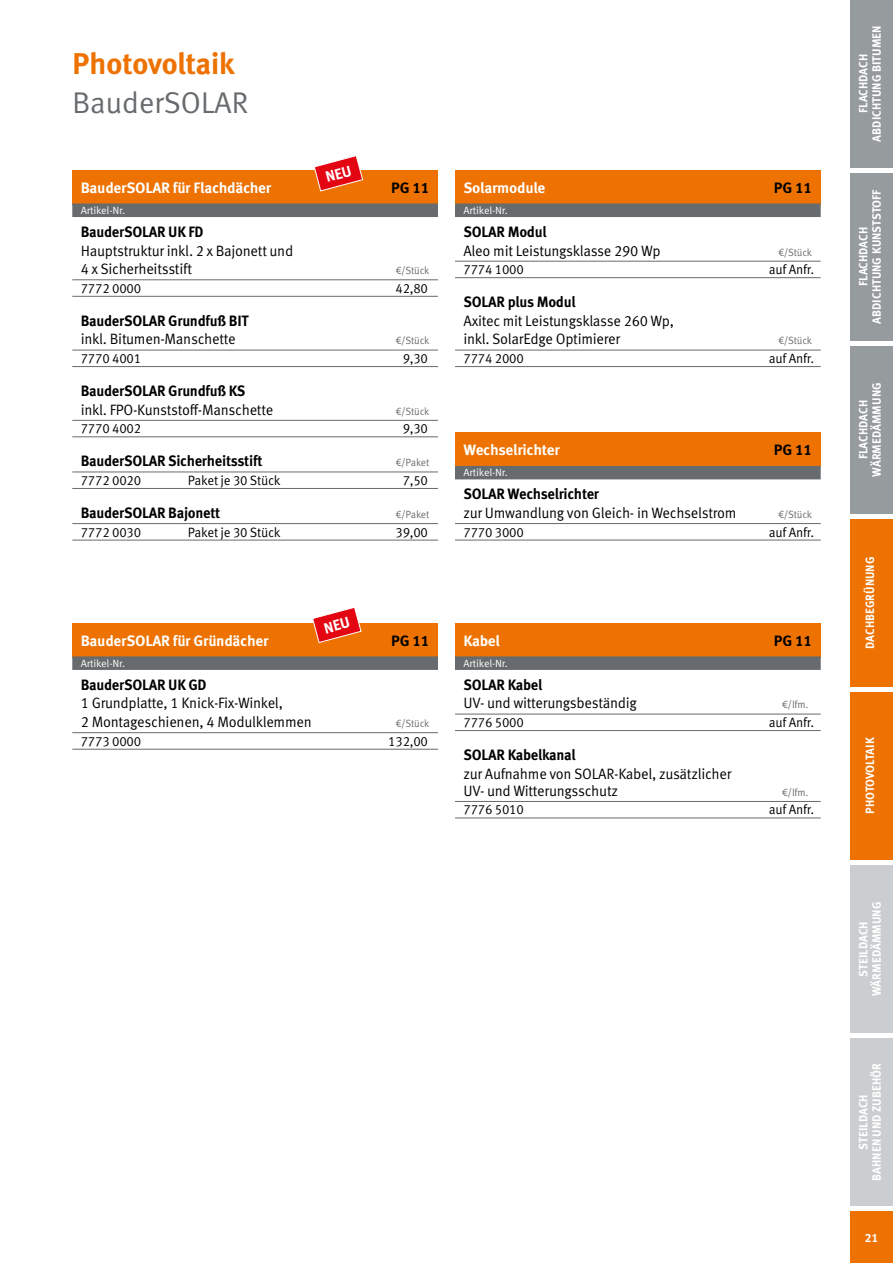
<style>
.page{position:relative;width:893px;height:1263px;background:#fff}
.page>*{position:absolute;margin:0;border:0;box-sizing:border-box;transform-origin:0 0}
.t1{font:700 30px "Meta Correspondence Pro";letter-spacing:-.025em;color:#ed7201}
.t2{font:30px "Meta Correspondence Pro";letter-spacing:-.02em;color:#676b6e}
.t3{font:15px/18.6px "Meta Correspondence Pro";letter-spacing:-.02em;color:#000;scale:.95 1}
.t4{font:700 15px "Meta Correspondence Pro";letter-spacing:-.02em;color:#000;scale:.95 1}
.t5{font:700 15px "Meta Correspondence Pro";letter-spacing:-.02em;color:#fff}
.t6{font:700 15px "Meta Correspondence Pro";letter-spacing:-.02em;color:#000}
.t7{font:13.5px "Meta Correspondence Pro";letter-spacing:-.02em;color:#000;scale:.95 1}
.t8{font:700 12px/13.5px "Meta Correspondence Pro";color:#fff;text-align:center;scale:.95 1}
.t9{font:700 12px "Meta Correspondence Pro";color:#fff}
.t10{font:10.5px "Meta Correspondence Pro";letter-spacing:-.025em;color:#676b6e;scale:.95 1}
.t11{font:10.5px "Meta Correspondence Pro";letter-spacing:-.02em;color:#fff}
</style>
<div class="page">
<hr style="left:72px;top:280px;width:366px;height:1px;background:#676b6e">
<hr style="left:72px;top:296px;width:366px;height:1px;background:#676b6e">
<hr style="left:72px;top:350px;width:366px;height:1px;background:#676b6e">
<hr style="left:72px;top:366px;width:366px;height:1px;background:#676b6e">
<hr style="left:72px;top:420px;width:366px;height:1px;background:#676b6e">
<hr style="left:72px;top:437px;width:366px;height:1px;background:#676b6e">
<hr style="left:72px;top:472px;width:366px;height:1px;background:#676b6e">
<hr style="left:72px;top:488px;width:366px;height:1px;background:#676b6e">
<hr style="left:72px;top:523px;width:366px;height:1px;background:#676b6e">
<hr style="left:72px;top:540px;width:366px;height:1px;background:#676b6e">
<div style="left:72px;top:170px;width:366px;height:34px;background:#ed7201"></div>
<div style="left:72px;top:204px;width:366px;height:13px;background:#676b6e"></div>
<hr style="left:72px;top:732px;width:366px;height:1px;background:#676b6e">
<hr style="left:72px;top:749px;width:366px;height:1px;background:#676b6e">
<div style="left:72px;top:623px;width:366px;height:34px;background:#ed7201"></div>
<div style="left:72px;top:656px;width:366px;height:14px;background:#676b6e"></div>
<hr style="left:455px;top:261px;width:366px;height:1px;background:#676b6e">
<hr style="left:455px;top:277px;width:366px;height:1px;background:#676b6e">
<hr style="left:455px;top:350px;width:366px;height:1px;background:#676b6e">
<hr style="left:455px;top:366px;width:366px;height:1px;background:#676b6e">
<div style="left:455px;top:170px;width:366px;height:34px;background:#ed7201"></div>
<div style="left:455px;top:204px;width:366px;height:13px;background:#676b6e"></div>
<hr style="left:455px;top:523px;width:366px;height:1px;background:#676b6e">
<hr style="left:455px;top:540px;width:366px;height:1px;background:#676b6e">
<div style="left:455px;top:432px;width:366px;height:34px;background:#ed7201"></div>
<div style="left:455px;top:466px;width:366px;height:13px;background:#676b6e"></div>
<hr style="left:455px;top:714px;width:366px;height:1px;background:#676b6e">
<hr style="left:455px;top:730px;width:366px;height:1px;background:#676b6e">
<hr style="left:455px;top:801px;width:366px;height:1px;background:#676b6e">
<hr style="left:455px;top:818px;width:366px;height:1px;background:#676b6e">
<div style="left:455px;top:623px;width:366px;height:34px;background:#ed7201"></div>
<div style="left:455px;top:656px;width:366px;height:14px;background:#676b6e"></div>
<div style="left:850px;top:1212px;width:43px;height:51px;background:#ed7201"></div>
<div style="left:850px;top:1038px;width:43px;height:167px;background:#cbced0"></div>
<div style="left:850px;top:865px;width:43px;height:167px;background:#cbced0"></div>
<div style="left:850px;top:692px;width:43px;height:167px;background:#ed7201"></div>
<div style="left:850px;top:519px;width:43px;height:167px;background:#ed7201"></div>
<div style="left:850px;top:346px;width:43px;height:167px;background:#969b9e"></div>
<div style="left:850px;top:173px;width:43px;height:167px;background:#969b9e"></div>
<div style="left:850px;top:0;width:43px;height:167px;background:#969b9e"></div>
<svg style="left:314px;top:155px;width:50px;height:37px"></svg>
<svg style="left:313px;top:607px;width:49px;height:36px"></svg>
<h1 class="t1" style="left:72px;top:40px;width:164px">Photovoltaik</h1>
<h1 class="t2" style="left:72px;top:80px;width:178px">BauderSOLAR</h1>
<p class="t5" style="left:81px;top:176px;width:192px">BauderSOLAR für Flachdächer</p>
<p class="t6" style="left:391px;top:176px;width:40px">PG 11</p>
<p class="t11" style="left:81px;top:202px;width:46px">Artikel-Nr.</p>
<p class="t4" style="left:81px;top:220px;width:131px">BauderSOLAR UK FD</p>
<p class="t3" style="left:81px;top:240px;width:225px">Hauptstruktur inkl. 2 x Bajonett und<br>4 x Sicherheitsstift</p>
<p class="t10" style="left:395px;top:263px;width:37px">€/Stück</p>
<p class="t7" style="left:81px;top:278px;width:65px">7772 0000</p>
<p class="t7" style="left:395px;top:278px;width:36px">42,80</p>
<p class="t4" style="left:81px;top:309px;width:178px">BauderSOLAR Grundfuß BIT</p>
<p class="t3" style="left:81px;top:329px;width:165px">inkl. Bitumen-Manschette</p>
<p class="t10" style="left:395px;top:333px;width:37px">€/Stück</p>
<p class="t7" style="left:81px;top:348px;width:65px">7770 4001</p>
<p class="t7" style="left:403px;top:348px;width:28px">9,30</p>
<p class="t4" style="left:81px;top:379px;width:175px">BauderSOLAR Grundfuß KS</p>
<p class="t3" style="left:81px;top:399px;width:204px">inkl. FPO-Kunststoff-Manschette</p>
<p class="t10" style="left:395px;top:403px;width:37px">€/Stück</p>
<p class="t7" style="left:81px;top:418px;width:65px">7770 4002</p>
<p class="t7" style="left:403px;top:418px;width:28px">9,30</p>
<p class="t4" style="left:81px;top:449px;width:193px">BauderSOLAR Sicherheitsstift</p>
<p class="t10" style="left:396px;top:455px;width:37px">€/Paket</p>
<p class="t7" style="left:81px;top:470px;width:65px">7772 0020</p>
<p class="t7" style="left:188px;top:470px;width:99px">Paket je 30 Stück</p>
<p class="t7" style="left:403px;top:470px;width:28px">7,50</p>
<p class="t4" style="left:81px;top:501px;width:148px">BauderSOLAR Bajonett</p>
<p class="t10" style="left:396px;top:506px;width:37px">€/Paket</p>
<p class="t7" style="left:81px;top:522px;width:65px">7772 0030</p>
<p class="t7" style="left:188px;top:522px;width:99px">Paket je 30 Stück</p>
<p class="t7" style="left:395px;top:522px;width:36px">39,00</p>
<p class="t5" style="left:463px;top:176px;width:83px">Solarmodule</p>
<p class="t6" style="left:774px;top:176px;width:40px">PG 11</p>
<p class="t11" style="left:463px;top:202px;width:46px">Artikel-Nr.</p>
<p class="t4" style="left:463px;top:220px;width:89px">SOLAR Modul</p>
<p class="t3" style="left:463px;top:240px;width:209px">Aleo mit Leistungsklasse 290 Wp</p>
<p class="t10" style="left:778px;top:244px;width:37px">€/Stück</p>
<p class="t7" style="left:463px;top:259px;width:65px">7774 1000</p>
<p class="t7" style="left:769px;top:259px;width:49px">auf Anfr.</p>
<p class="t4" style="left:463px;top:290px;width:120px">SOLAR plus Modul</p>
<p class="t3" style="left:463px;top:310px;width:223px">Axitec mit Leistungsklasse 260 Wp, inkl. SolarEdge Optimierer</p>
<p class="t10" style="left:778px;top:333px;width:37px">€/Stück</p>
<p class="t7" style="left:463px;top:348px;width:65px">7774 2000</p>
<p class="t7" style="left:769px;top:348px;width:49px">auf Anfr.</p>
<p class="t5" style="left:463px;top:438px;width:98px">Wechselrichter</p>
<p class="t6" style="left:774px;top:438px;width:40px">PG 11</p>
<p class="t11" style="left:463px;top:465px;width:46px">Artikel-Nr.</p>
<p class="t4" style="left:463px;top:482px;width:144px">SOLAR Wechselrichter</p>
<p class="t3" style="left:463px;top:502px;width:289px">zur Umwandlung von Gleich- in Wechselstrom</p>
<p class="t10" style="left:778px;top:506px;width:37px">€/Stück</p>
<p class="t7" style="left:463px;top:522px;width:65px">7770 3000</p>
<p class="t7" style="left:769px;top:522px;width:49px">auf Anfr.</p>
<p class="t5" style="left:81px;top:629px;width:189px">BauderSOLAR für Gründächer</p>
<p class="t6" style="left:391px;top:629px;width:40px">PG 11</p>
<p class="t11" style="left:81px;top:655px;width:46px">Artikel-Nr.</p>
<p class="t4" style="left:81px;top:673px;width:134px">BauderSOLAR UK GD</p>
<p class="t3" style="left:81px;top:693px;width:245px">1 Grundplatte, 1 Knick-Fix-Winkel,<br>2 Montageschienen, 4 Modulklemmen</p>
<p class="t10" style="left:395px;top:715px;width:37px">€/Stück</p>
<p class="t7" style="left:81px;top:731px;width:65px">7773 0000</p>
<p class="t7" style="left:388px;top:731px;width:43px">132,00</p>
<p class="t5" style="left:463px;top:629px;width:38px">Kabel</p>
<p class="t6" style="left:774px;top:629px;width:40px">PG 11</p>
<p class="t11" style="left:463px;top:655px;width:46px">Artikel-Nr.</p>
<p class="t4" style="left:463px;top:673px;width:85px">SOLAR Kabel</p>
<p class="t3" style="left:463px;top:693px;width:184px">UV- und witterungsbeständig</p>
<p class="t10" style="left:782px;top:697px;width:29px">€/lfm.</p>
<p class="t7" style="left:463px;top:712px;width:65px">7776 5000</p>
<p class="t7" style="left:769px;top:712px;width:49px">auf Anfr.</p>
<p class="t4" style="left:463px;top:743px;width:120px">SOLAR Kabelkanal</p>
<p class="t3" style="left:463px;top:764px;width:284px;line-height:17.1px">zur Aufnahme von SOLAR-Kabel, zusätzlicher<br>UV- und Witterungsschutz</p>
<p class="t10" style="left:782px;top:784px;width:29px">€/lfm.</p>
<p class="t7" style="left:463px;top:799px;width:65px">7776 5010</p>
<p class="t7" style="left:769px;top:799px;width:49px">auf Anfr.</p>
<p class="t8" style="left:856px;top:141px;width:124px;rotate:-90deg">FLACHDACH<br>ABDICHTUNG BITUMEN</p>
<p class="t8" style="left:856px;top:324px;width:143px;rotate:-90deg">FLACHDACH<br>ABDICHTUNG KUNSTSTOFF</p>
<p class="t8" style="left:856px;top:477px;width:101px;rotate:-90deg">FLACHDACH<br>WÄRMEDÄMMUNG</p>
<p class="t8" style="left:862px;top:649px;width:98px;rotate:-90deg">DACHBEGRÜNUNG</p>
<p class="t8" style="left:862px;top:814px;width:82px;rotate:-90deg">PHOTOVOLTAIK</p>
<p class="t8" style="left:856px;top:996px;width:101px;rotate:-90deg">STEILDACH<br>WÄRMEDÄMMUNG</p>
<p class="t8" style="left:856px;top:1181px;width:125px;rotate:-90deg">STEILDACH<br>BAHNEN UND ZUBEHÖR</p>
<p class="t9" style="left:865px;top:1228px;width:15px">21</p>
</div>
